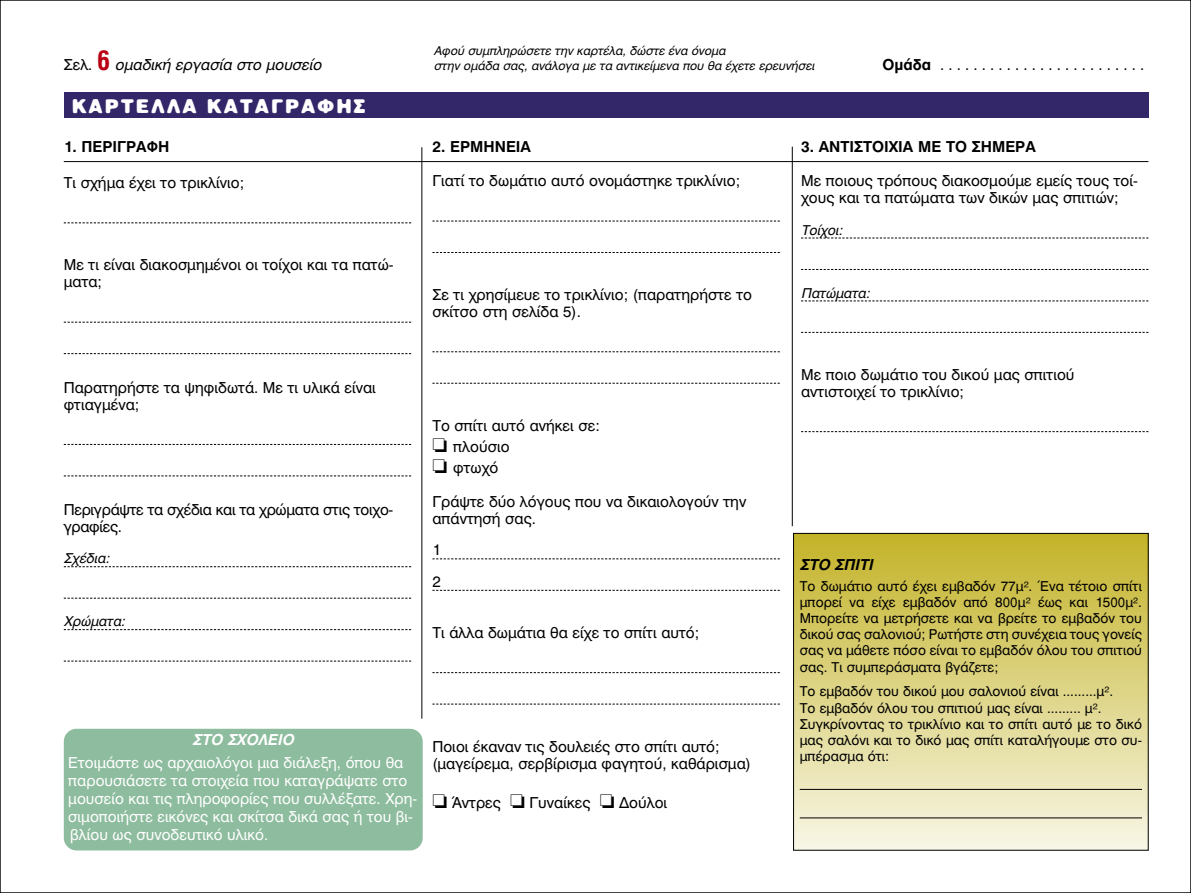
<style>
.page{position:relative;width:1191px;height:893px;background:#fff}
.page>*{position:absolute;margin:0;border:0;box-sizing:border-box;transform-origin:0 0}
.t1{font:18px "Kp Fat Beans";letter-spacing:.14em;color:#fff}
.t2{font:15px/17px "Mg Helvetica";color:#000}
.t3{font:15px/18px "Mg Helvetica";color:#fff}
.t4{font:15px/17px "Mg Helvetica";letter-spacing:-.02em;color:#000}
.t5{font:700 15px "Mg Helvetica";color:#000}
.t6{font:italic 15px "Mg Helvetica";color:#000}
.t7{font:italic 700 15px "Mg Helvetica";color:#fff}
.t8{font:italic 700 15px "Mg Helvetica";color:#000}
.t9{font:13.5px/16.2px "Mg Helvetica";color:#000;text-align:justify}
.t10{font:italic 13.5px "Mg Helvetica";color:#000}
.t11{font:italic 12px "Mg Helvetica";color:#000}
.s1{font-style:normal}
.s2{font-family:"Mg Helvetica Cond";font-weight:700;font-style:normal;font-size:27px;color:#ba0014}
.s3{font-weight:700}
</style>
<div class="page">
<div style="left:64px;top:93px;width:1084px;height:25px;background:#332669"></div>
<svg style="left:64px;top:222px;width:347px;height:1px"></svg>
<svg style="left:64px;top:322px;width:347px;height:1px"></svg>
<svg style="left:64px;top:353px;width:347px;height:1px"></svg>
<svg style="left:64px;top:444px;width:347px;height:1px"></svg>
<svg style="left:64px;top:475px;width:347px;height:1px"></svg>
<svg style="left:64px;top:566px;width:347px;height:1px"></svg>
<svg style="left:64px;top:598px;width:347px;height:1px"></svg>
<svg style="left:64px;top:629px;width:347px;height:1px"></svg>
<svg style="left:64px;top:661px;width:347px;height:1px"></svg>
<svg style="left:432px;top:221px;width:348px;height:1px"></svg>
<svg style="left:432px;top:252px;width:348px;height:1px"></svg>
<svg style="left:432px;top:351px;width:348px;height:1px"></svg>
<svg style="left:432px;top:383px;width:348px;height:1px"></svg>
<svg style="left:432px;top:558px;width:348px;height:1px"></svg>
<svg style="left:432px;top:590px;width:348px;height:1px"></svg>
<svg style="left:432px;top:672px;width:348px;height:1px"></svg>
<svg style="left:432px;top:704px;width:348px;height:1px"></svg>
<svg style="left:801px;top:238px;width:347px;height:1px"></svg>
<svg style="left:801px;top:269px;width:347px;height:1px"></svg>
<svg style="left:801px;top:301px;width:347px;height:1px"></svg>
<svg style="left:801px;top:332px;width:347px;height:1px"></svg>
<svg style="left:801px;top:431px;width:347px;height:1px"></svg>
<hr style="left:421px;top:147px;width:1px;height:572px;background:#000">
<hr style="left:792px;top:147px;width:1px;height:379px;background:#000">
<hr style="left:64px;top:161px;width:1084px;height:1px;background:#000">
<div style="left:793px;top:533px;width:355px;height:317px;background:linear-gradient(to bottom,#c4b429,#f5f3e4)"></div>
<div style="left:793px;top:533px;width:355px;height:317px;border:1px solid #000"></div>
<hr style="left:799px;top:789px;width:343px;height:1px;background:#000">
<hr style="left:799px;top:818px;width:343px;height:1px;background:#000">
<div style="left:64px;top:729px;width:359px;height:121px;background:#8dbc9e;border-radius:13px"></div>
<p class="t11" style="left:434px;top:43px;width:293px">Αφού συμπληρώσετε την καρτέλα, δώστε ένα όνομα</p>
<p class="t6" style="left:64px;top:55px;width:259px"><span class="s1">Σελ.</span> <span class="s2">6</span> ομαδική εργασία στο μουσείο</p>
<p class="t11" style="left:434px;top:58px;width:382px">στην ομάδα σας, ανάλογα με τα αντικείμενα που θα έχετε ερευνήσει</p>
<p class="t2" style="left:882px;top:56px;width:263px"><span class="s3">Ομάδα</span> . . . . . . . . . . . . . . . . . . . . . . . . .</p>
<p class="t1" style="left:72px;top:96px;width:295px">ΚΑΡΤΕΛΛΑ ΚΑΤΑΓΡΑΦΗΣ</p>
<p class="t5" style="left:64px;top:138px;width:107px">1. ΠΕΡΙΓΡΑΦΗ</p>
<p class="t2" style="left:64px;top:174px;width:182px">Τι σχήμα έχει το τρικλίνιο;</p>
<p class="t2" style="left:64px;top:257px;width:331px">Με τι είναι διακοσμημένοι οι τοίχοι και τα πατώ&shy;ματα;</p>
<p class="t2" style="left:64px;top:379px;width:314px">Παρατηρήστε τα ψηφιδωτά. Με τι υλικά είναι φτιαγμένα;</p>
<p class="t4" style="left:64px;top:501px;width:331px">Περιγράψτε τα σχέδια και τα χρώματα στις τοιχο&shy;γραφίες.</p>
<p class="t10" style="left:64px;top:550px;width:47px">Σχέδια:</p>
<p class="t10" style="left:64px;top:613px;width:63px">Χρώματα:</p>
<p class="t5" style="left:432px;top:138px;width:100px">2. ΕΡΜΗΝΕΙΑ</p>
<p class="t2" style="left:432px;top:173px;width:309px">Γιατί το δωμάτιο αυτό ονομάστηκε τρικλίνιο;</p>
<p class="t2" style="left:432px;top:286px;width:321px">Σε τι χρησίμευε το τρικλίνιο; (παρατηρήστε το σκίτσο στη σελίδα 5).</p>
<p class="t2" style="left:432px;top:415px;width:169px;line-height:21.1px">Το σπίτι αυτό ανήκει σε: ❏ πλούσιο<br>❏ φτωχό</p>
<p class="t2" style="left:432px;top:493px;width:315px">Γράψτε δύο λόγους που να δικαιολογούν την απάντησή σας.</p>
<p class="t2" style="left:432px;top:535px;width:10px;line-height:31.5px">1<br>2</p>
<p class="t2" style="left:432px;top:624px;width:268px">Τι άλλα δωμάτια θα είχε το σπίτι αυτό;</p>
<p class="t7" style="left:193px;top:731px;width:103px">ΣΤΟ ΣΧΟΛΕΙΟ</p>
<p class="t3" style="left:68px;top:753px;width:350px">Ετοιμάστε ως αρχαιολόγοι μια διάλεξη, όπου θα παρουσιάσετε τα στοιχεία που καταγράψατε στο μουσείο και τις πληροφορίες που συλλέξατε. Χρη&shy;σιμοποιήστε εικόνες και σκίτσα δικά σας ή του βι&shy;βλίου ως συνοδευτικό υλικό.</p>
<p class="t2" style="left:432px;top:738px;width:320px">Ποιοι έκαναν τις δουλειές στο σπίτι αυτό; (μαγείρεμα, σερβίρισμα φαγητού, καθάρισμα)</p>
<p class="t2" style="left:432px;top:794px;width:236px">❏ Άντρες ❏ Γυναίκες ❏ Δούλοι</p>
<p class="t5" style="left:801px;top:138px;width:236px">3. ΑΝΤΙΣΤΟΙΧΙΑ ΜΕ ΤΟ ΣΗΜΕΡΑ</p>
<p class="t2" style="left:801px;top:173px;width:338px">Με ποιους τρόπους διακοσμούμε εμείς τους τοί&shy;χους και τα πατώματα των δικών μας σπιτιών;</p>
<p class="t10" style="left:801px;top:222px;width:43px">Τοίχοι:</p>
<p class="t10" style="left:801px;top:284px;width:70px">Πατώματα:</p>
<p class="t2" style="left:801px;top:366px;width:275px">Με ποιο δωμάτιο του δικού μας σπιτιού αντιστοιχεί το τρικλίνιο;</p>
<p class="t8" style="left:799px;top:555px;width:74px">ΣΤΟ ΣΠΙΤΙ</p>
<p class="t9" style="left:799px;top:578px;width:344px">Το δωμάτιο αυτό έχει εμβαδόν 77μ². Ένα τέτοιο σπίτι μπορεί να είχε εμβαδόν από 800μ² έως και 1500μ².<br>Μπορείτε να μετρήσετε και να βρείτε το εμβαδόν του δικού σας σαλονιού; Ρωτήστε στη συνέχεια τους γονείς σας να μάθετε πόσο είναι το εμβαδόν όλου του σπιτιού σας. Τι συμπεράσματα βγάζετε;</p>
<p class="t9" style="left:799px;top:684px;width:344px;text-align:left">Το εμβαδόν του δικού μου σαλονιού είναι .........μ².<br>Το εμβαδόν όλου του σπιτιού μας είναι ......... μ².<br>Συγκρίνοντας το τρικλίνιο και το σπίτι αυτό με το δικό μας σαλόνι και το δικό μας σπίτι καταλήγουμε στο συ&shy;μπέρασμα ότι:</p>
</div>
